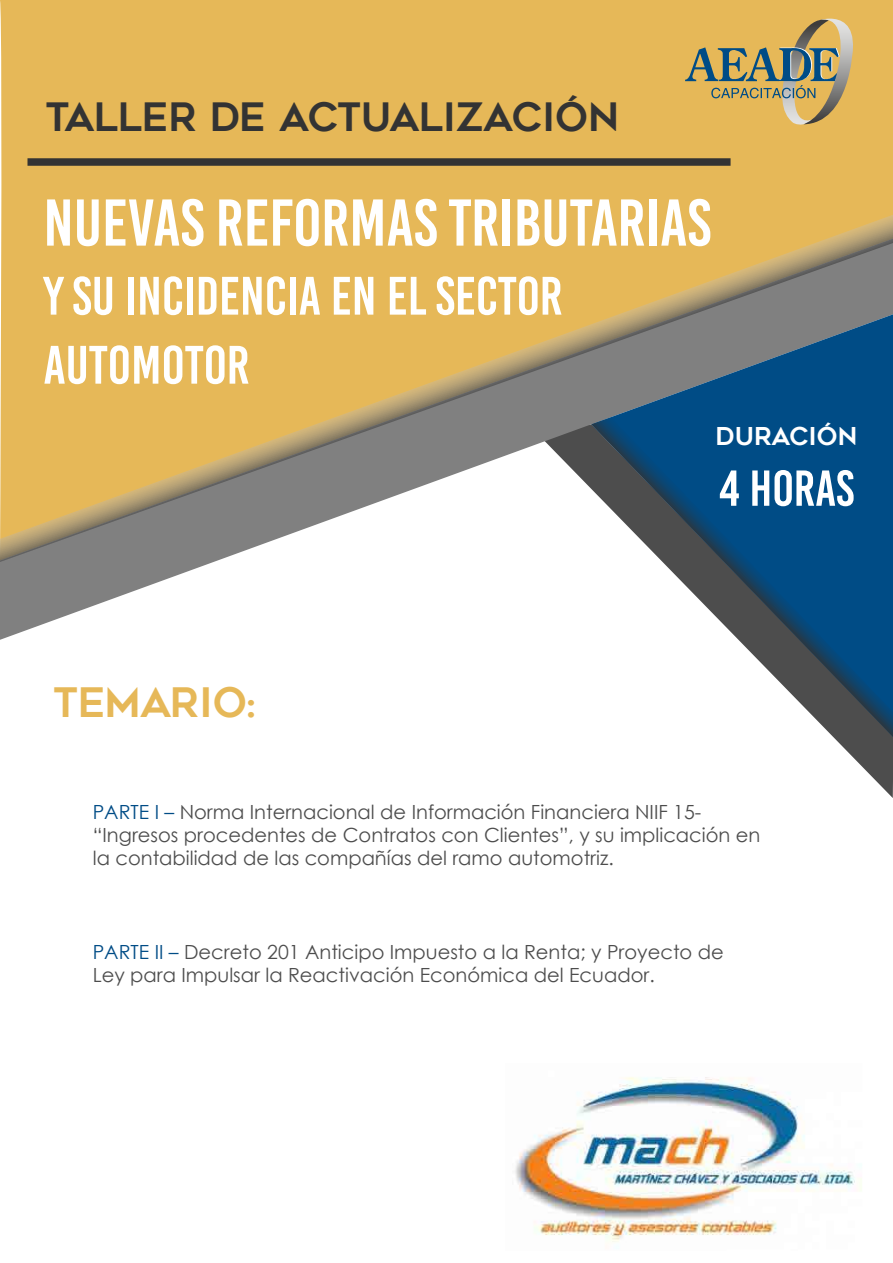
<style>
.page{position:relative;width:893px;height:1263px;background:#fff}
.page>*{position:absolute;margin:0;border:0;box-sizing:border-box;transform-origin:0 0}
.t1{font:66px "Bebas Kai";color:#fff}
.t2{font:54px/69px "Bebas Kai";color:#fff}
.t3{font:50.4px "Bebas Kai";color:#fff}
.t4{font:40.5px "Geometos";letter-spacing:-.005em;color:#e6b858}
.t5{font:39px "Geometos";letter-spacing:-.005em;color:#333}
.t6{font:24.6px "Geometos";color:#fff}
.t7{font:19.5px/23.4px "Century Gothic";color:#4d4d4d}
.s1{color:#004c86}
</style>
<div class="page">
<div style="left:0;top:0;width:893px;height:215px;background:#e6b858"></div>
<svg style="left:833px;top:737px;width:60px;height:61px"></svg>
<svg style="left:0;top:562px;width:213px;height:78px"></svg>
<svg style="left:685px;top:12px;width:169px;height:116px;background:#c1a766"></svg>
<svg style="left:0;top:215px;width:893px;height:347px;background:#cfb173"></svg>
<svg style="left:591px;top:314px;width:302px;height:103px;background:#466881"></svg>
<svg style="left:591px;top:417px;width:302px;height:320px"></svg>
<div style="left:27px;top:158px;width:704px;height:8px;background:#333"></div>
<img style="left:515px;top:1077px;width:347px;height:165px">
<h3 class="t5" style="left:45px;top:95px;width:576px">TALLER DE ACTUALIZACIÓN</h3>
<h1 class="t1" style="left:43px;top:187px;width:669px">NUEVAS REFORMAS TRIBUTARIAS</h1>
<h2 class="t2" style="left:43px;top:262px;width:521px">Y SU INCIDENCIA EN EL SECTOR<br>AUTOMOTOR</h2>
<h3 class="t4" style="left:52px;top:679px;width:204px">TEMARIO:</h3>
<p class="t6" style="left:715px;top:423px;width:143px">DURACIÓN</p>
<h3 class="t3" style="left:719px;top:461px;width:137px">4 HORAS</h3>
<p class="t7" style="left:93px;top:800px;width:669px"><span class="s1">PARTE I –</span> Norma Internacional de Información Financiera NIIF 15- “Ingresos procedentes de Contratos con Clientes”, y su implicación en la contabilidad de las compañías del ramo automotriz.</p>
<p class="t7" style="left:93px;top:940px;width:633px"><span class="s1">PARTE II –</span> Decreto 201 Anticipo Impuesto a la Renta; y Proyecto de<br>Ley para Impulsar la Reactivación Económica del Ecuador.</p>
</div>
